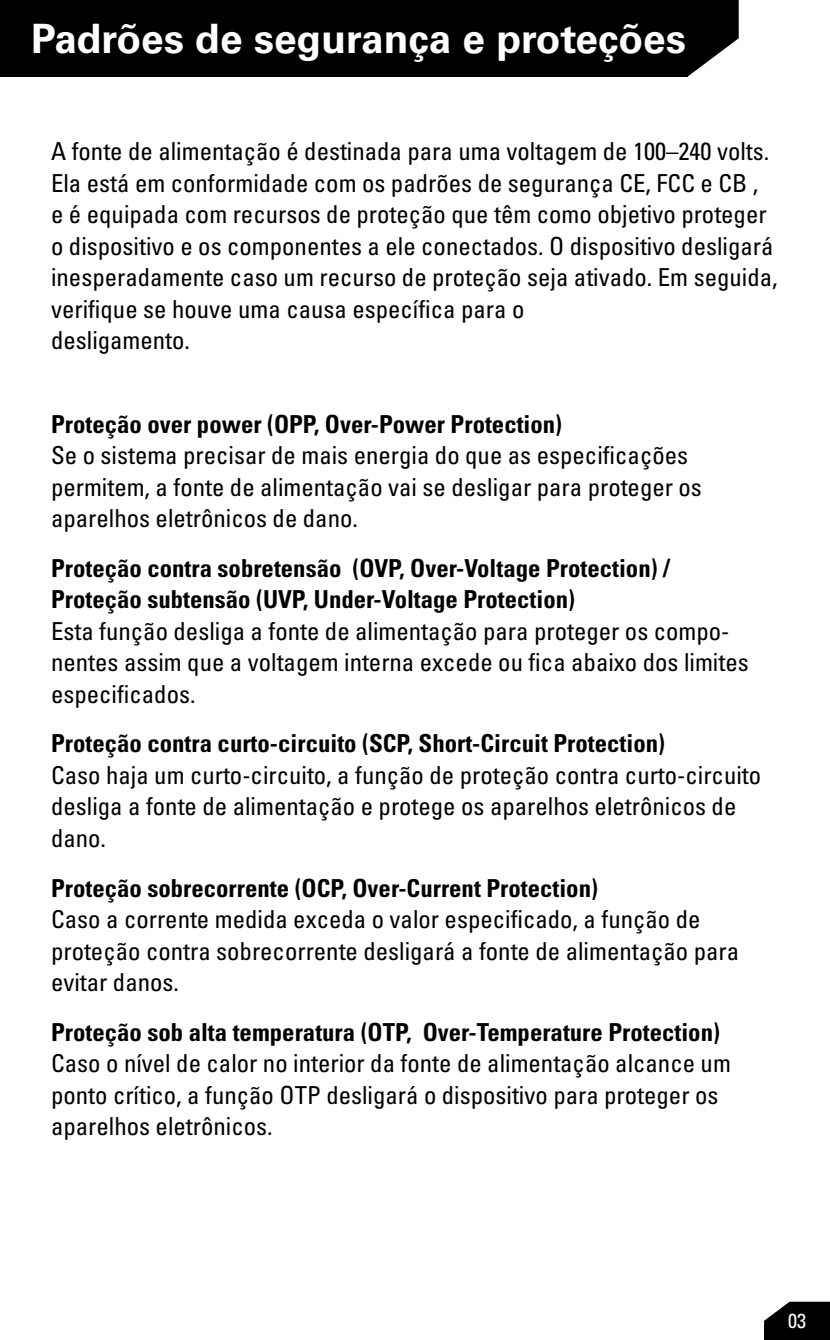
<style>
.page{position:relative;width:830px;height:1340px;background:#fff}
.page>*{position:absolute;margin:0;border:0;box-sizing:border-box;transform-origin:0 0}
.t1{font:700 40.5px "Univers LTCYR 65";color:#fff}
.t2{font:condensed 24.75px/31.5px "Univers LTCYR 57";color:#000}
.t3{font:24.75px "Univers LTCYR 67 Bold Cond";color:#000}
.t4{font:condensed 20.25px "Univers LTCYR 57";color:#fff}
.s1{font-family:"Univers LTCYR 67 Bold Cond";font-stretch:normal}
</style>
<div class="page">
<div style="left:0;top:0;width:687px;height:77px;background:#000"></div>
<svg style="left:687px;top:0;width:51px;height:77px"></svg>
<svg style="left:764px;top:1301px;width:65px;height:38px;background:#1e1e1e"></svg>
<p class="t1" style="left:31px;top:10px;width:656px">Padrões de segurança e proteções</p>
<p class="t2" style="left:51px;top:135px;width:727px">A fonte de alimentação é destinada para uma voltagem de 100–240 volts.<br>Ela está em conformidade com os padrões de segurança CE, FCC e CB ,<br>e é equipada com recursos de proteção que têm como objetivo proteger o dispositivo e os componentes a ele conectados. O dispositivo desligará inesperadamente caso um recurso de proteção seja ativado. Em seguida, verifique se houve uma causa específica para o<br>desligamento.</p>
<p class="t3" style="left:51px;top:409px;width:512px">Proteção over power (OPP, Over-Power Protection)</p>
<p class="t2" style="left:51px;top:439px;width:652px">Se o sistema precisar de mais energia do que as especificações permitem, a fonte de alimentação vai se desligar para proteger os aparelhos eletrônicos de dano.</p>
<p class="t2" style="left:51px;top:551px;width:698px"><span class="s1">Proteção contra sobretensão (OVP, Over-Voltage Protection) / Proteção subtensão (UVP, Under-Voltage Protection)<br></span>Esta função desliga a fonte de alimentação para proteger os compo&shy;nentes assim que a voltagem interna excede ou fica abaixo dos limites especificados.</p>
<p class="t3" style="left:51px;top:728px;width:615px">Proteção contra curto-circuito (SCP, Short-Circuit Protection)</p>
<p class="t2" style="left:51px;top:758px;width:711px">Caso haja um curto-circuito, a função de proteção contra curto-circuito desliga a fonte de alimentação e protege os aparelhos eletrônicos de dano.</p>
<p class="t3" style="left:51px;top:872px;width:548px">Proteção sobrecorrente (OCP, Over-Current Protection)</p>
<p class="t2" style="left:51px;top:902px;width:689px">Caso a corrente medida exceda o valor especificado, a função de proteção contra sobrecorrente desligará a fonte de alimentação para evitar danos.</p>
<p class="t3" style="left:51px;top:1016px;width:670px">Proteção sob alta temperatura (OTP, Over-Temperature Protection)</p>
<p class="t2" style="left:51px;top:1046px;width:681px">Caso o nível de calor no interior da fonte de alimentação alcance um ponto crítico, a função OTP desligará o dispositivo para proteger os aparelhos eletrônicos.</p>
<p class="t4" style="left:787px;top:1308px;width:19px">03</p>
</div>
